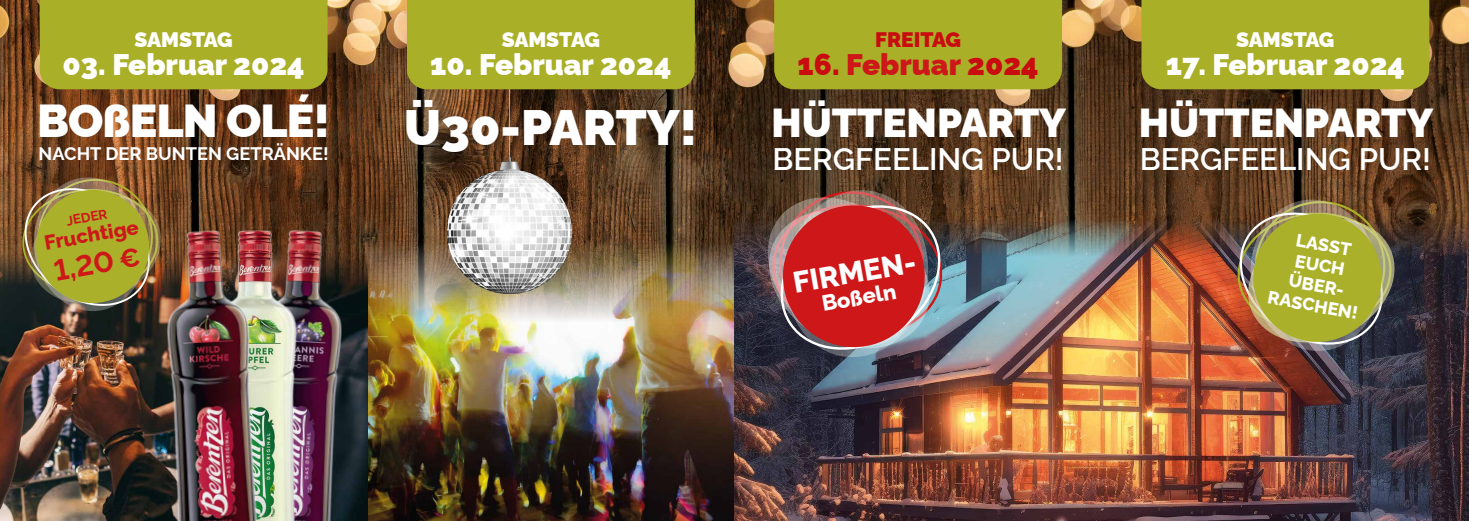
<style>
.page{position:relative;width:1469px;height:521px;background:#fff}
.page>*{position:absolute;margin:0;border:0;box-sizing:border-box;transform-origin:0 0}
.t1{font:900 49.7px "Raleway";color:#fff}
.t2{font:900 46.2px "Raleway";letter-spacing:-.02em;color:#fff}
.t3{font:900 40.43px "Raleway";color:#fff}
.t4{font:600 31.15px "Raleway";color:#fff}
.t5{font:900 29.75px "Raleway";color:#fff}
.t6{font:900 29.75px "Raleway";color:#c90c0f}
.t7{font:800 29.75px "Raleway";color:#fff}
.t8{font:700 29.57px "Raleway";color:#cd1719}
.t9{font:800 22.05px "Raleway";color:#fff}
.t10{font:900 21px "Raleway";letter-spacing:-.01em;color:#fff}
.t11{font:900 21px "Raleway";color:#c90c0f}
.t12{font:800 20.47px "Raleway";color:#cd1719}
.t13{font:700 18.2px "Raleway";color:#fff}
.t14{font:800 17.85px/20.3px "Raleway";color:#fff;text-align:center}
.t15{font:700 13.47px "Raleway";color:#cd1719}
.s1{font-family:"Nimbus San D Blac";font-weight:400;font-size:47.6px}
.s2{font-size:26.25px}
.s3{color:#cd1719}
</style>
<div class="page">
<img style="left:0;top:0;width:1468px;height:250px">
<img style="left:368px;top:240px;width:366px;height:281px">
<img style="left:0;top:250px;width:142px;height:271px">
<img style="left:734px;top:167px;width:734px;height:354px">
<img style="left:429px;top:89px;width:143px;height:204px">
<div style="left:774px;top:0;width:288px;height:89px;background:#aaaf28"></div>
<div style="left:1141px;top:0;width:288px;height:89px;background:#aaaf28"></div>
<img style="left:1230px;top:195px;width:170px;height:161px">
<div style="left:40px;top:0;width:287px;height:89px;background:#aaaf28"></div>
<div style="left:407px;top:0;width:287px;height:89px;background:#aaaf28"></div>
<img style="left:763px;top:185px;width:187px;height:177px">
<img style="left:17px;top:174px;width:151px;height:140px">
<img style="left:280px;top:211px;width:88px;height:310px">
<img style="left:280px;top:214px;width:36px;height:307px">
<img style="left:142px;top:211px;width:138px;height:310px">
<p class="t10" style="left:134px;top:23px;width:100px">SAMSTAG</p>
<p class="t5" style="left:63px;top:41px;width:244px">03. Februar 2024</p>
<p class="t10" style="left:502px;top:23px;width:100px">SAMSTAG</p>
<p class="t5" style="left:430px;top:41px;width:243px">10. Februar 2024</p>
<h2 class="t2" style="left:37px;top:84px;width:294px">BO<span class="s1">ß</span>ELN OLÉ!</h2>
<h1 class="t1" style="left:404px;top:87px;width:295px">Ü30-PARTY!</h1>
<p class="t13" style="left:39px;top:139px;width:291px">NACHT DER BUNTEN GETRÄNKE!</p>
<p class="t15" style="left:65px;top:210px;width:43px;rotate:-10deg">JEDER</p>
<p class="t12" style="left:42px;top:227px;width:97px;rotate:-10deg">Fruchtige</p>
<p class="t8" style="left:50px;top:247px;width:88px;rotate:-10deg">1,20 <span class="s2">€</span></p>
<p class="t11" style="left:875px;top:23px;width:87px">FREITAG</p>
<p class="t6" style="left:797px;top:41px;width:242px">16. <span class="s3">Februar</span> 2024</p>
<p class="t10" style="left:1236px;top:23px;width:100px">SAMSTAG</p>
<p class="t5" style="left:1165px;top:41px;width:241px">17. Februar 2024</p>
<h3 class="t3" style="left:771px;top:90px;width:296px">HÜTTENPARTY</h3>
<h3 class="t3" style="left:1138px;top:90px;width:296px">HÜTTENPARTY</h3>
<p class="t4" style="left:772px;top:134px;width:293px">BERGFEELING PUR!</p>
<p class="t4" style="left:1139px;top:134px;width:293px">BERGFEELING PUR!</p>
<p class="t7" style="left:789px;top:259px;width:126px;rotate:-10deg">FIRMEN-</p>
<p class="t9" style="left:819px;top:286px;width:77px;rotate:-10deg">Boßeln</p>
<p class="t14" style="left:1280px;top:225px;width:92px;rotate:10deg">LASST<br>EUCH<br>ÜBER-<br>RASCHEN!</p>
</div>
